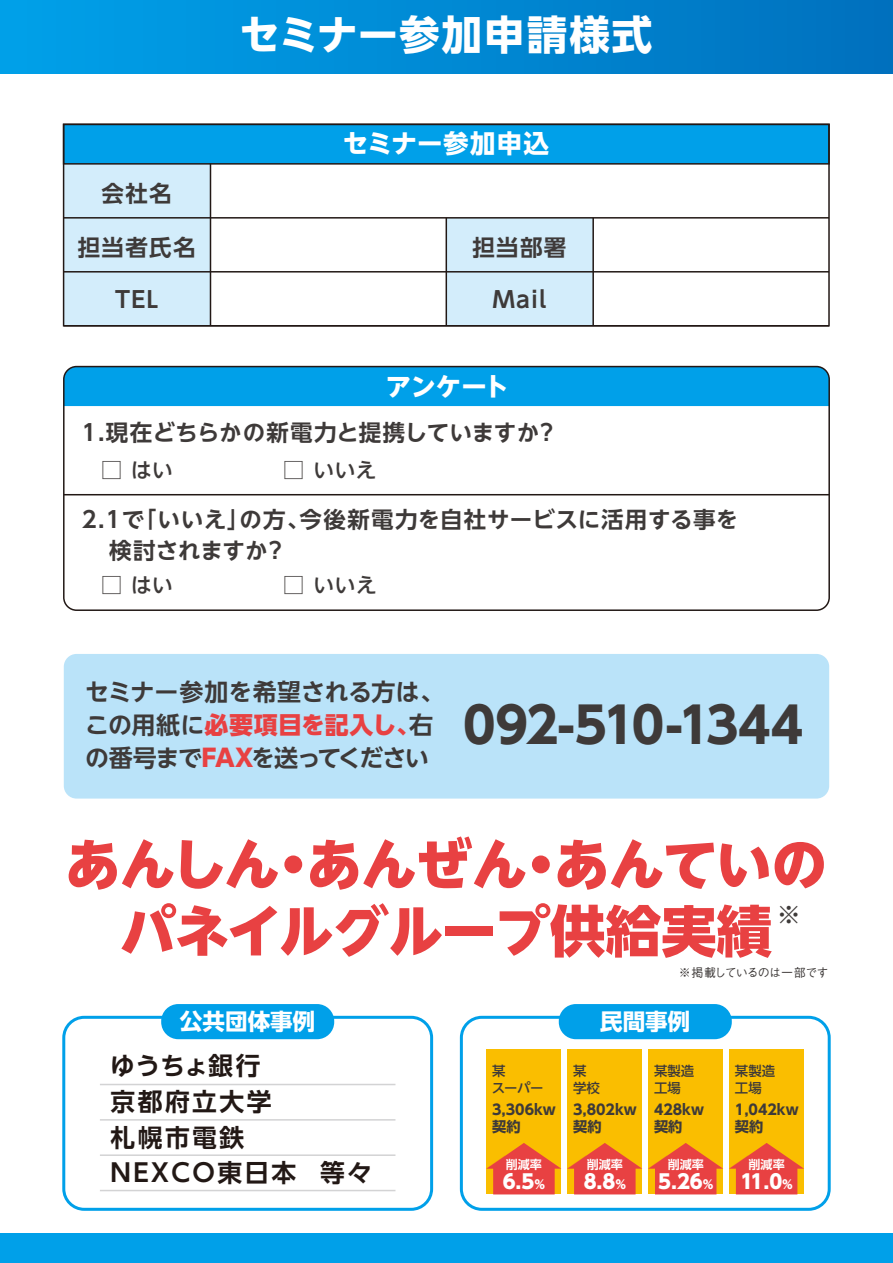
<style>
.page{position:relative;width:893px;height:1263px;background:#fff}
.page>*{position:absolute;margin:0;border:0;box-sizing:border-box;transform-origin:0 0}
.t1{font:800 55.5px/66.8px "UD Shin Go NT Pro";letter-spacing:-.015em;color:#e84142;text-align:center}
.t2{font:700 49.2px "UD Shin Go NT Pro";letter-spacing:-.04em;color:#3e3a39}
.t3{font:700 40.5px "UD Shin Go NT Pro";letter-spacing:.05em;color:#fff}
.t4{font:700 25.5px "UD Shin Go NT Pro";letter-spacing:.025em;color:#fff}
.t5{font:700 25.5px "UD Shin Go NT Pro";letter-spacing:-.005em;color:#fff}
.t6{font:700 24.75px/35.5px "UD Shin Go NT Pro De";letter-spacing:.1em;color:#221815}
.t7{font:700 24.75px "UD Shin Go NT Pro";color:#3e3a39}
.t8{font:700 24px "UD Shin Go NT Pro De";letter-spacing:-.06em;color:#3e3a39}
.t9{font:700 24px "UD Shin Go NT Pro De";color:#3e3a39}
.t10{font:800 24px "UD Shin Go NT Pro";letter-spacing:.01em;color:#e84142}
.t11{font:700 22.65px "UD Shin Go NT Pro";color:#fff}
.t12{font:700 22.5px/30.9px "UD Shin Go NT Pro De";letter-spacing:.035em;color:#3e3a39}
.t13{font:700 22.5px "UD Shin Go NT Pro De";letter-spacing:.01em;color:#3e3a39}
.t14{font:500 21px "UD Shin Go NT Pro";letter-spacing:.005em;color:#3e3a39}
.t15{font:800 19.5px "UD Shin Go NT Pro";color:#fff}
.t16{font:700 14.25px/17px "UD Shin Go NT Pro";color:#3e3a39}
.t17{font:500 13.35px/17px "UD Shin Go NT Pro";color:#3e3a39}
.t18{font:500 12px "Gothic BBB Pro";letter-spacing:-.08em;color:#3e3a39}
.t19{font:700 12px "UD Shin Go NT Pro De";color:#fff}
.s1{font-family:"UD Shin Go NT Pro De";font-weight:700;color:#3e3a39}
.s2{font-family:"UD Shin Go NT Pro";font-weight:800;color:#e84142}
.s3{font-size:12px}
</style>
<div class="page">
<div style="left:0;top:0;width:893px;height:73px;background:linear-gradient(to right,#00a1e9,#0071be)"></div>
<div style="left:62px;top:1016px;width:371px;height:195px;border:3px solid #00a0e9;border-radius:20px"></div>
<div style="left:161px;top:1004px;width:173px;height:35px;background:#00a0e9;border-radius:17px"></div>
<div style="left:446px;top:218px;width:147px;height:108px;background:#d3edfb"></div>
<div style="left:64px;top:164px;width:146px;height:162px;background:#d3edfb"></div>
<div style="left:63px;top:124px;width:767px;height:41px;background:#00a0e9;border:2px solid #221815"></div>
<div style="left:64px;top:367px;width:765px;height:39px;background:#00a0e9"></div>
<div style="left:64px;top:654px;width:765px;height:144px;background:#bae3f9;border-radius:13px"></div>
<div style="left:63px;top:366px;width:767px;height:245px;border:2px solid #221815;border-radius:13px"></div>
<div style="left:63px;top:124px;width:767px;height:202px;border:2px solid #221815"></div>
<hr style="left:64px;top:494px;width:765px;height:1px;background:#221815">
<div style="left:460px;top:1016px;width:371px;height:195px;border:3px solid #00a0e9;border-radius:20px"></div>
<div style="left:559px;top:1004px;width:173px;height:35px;background:#00a0e9;border-radius:17px"></div>
<div style="left:486px;top:1049px;width:75px;height:145px;background:#fabe00"></div>
<svg style="left:486px;top:1143px;width:75px;height:51px"></svg>
<div style="left:567px;top:1049px;width:75px;height:145px;background:#fabe00"></div>
<div style="left:648px;top:1049px;width:75px;height:145px;background:#fabe00"></div>
<div style="left:729px;top:1049px;width:75px;height:145px;background:#fabe00"></div>
<svg style="left:567px;top:1143px;width:75px;height:51px"></svg>
<svg style="left:648px;top:1143px;width:75px;height:51px"></svg>
<svg style="left:729px;top:1143px;width:75px;height:51px"></svg>
<hr style="left:210px;top:164px;width:1px;height:162px;background:#221815">
<hr style="left:592px;top:218px;width:2px;height:108px;background:#221815">
<hr style="left:446px;top:218px;width:1px;height:108px;background:#221815">
<hr style="left:64px;top:325px;width:765px;height:1px;background:#221815">
<hr style="left:64px;top:271px;width:765px;height:2px;background:#221815">
<hr style="left:64px;top:217px;width:765px;height:2px;background:#221815">
<hr style="left:100px;top:1084px;width:295px;height:1px;background:#d3d3d4">
<hr style="left:100px;top:1119px;width:295px;height:1px;background:#d3d3d4">
<hr style="left:100px;top:1154px;width:295px;height:2px;background:#d3d3d4">
<hr style="left:100px;top:1190px;width:295px;height:1px;background:#d3d3d4">
<div style="left:0;top:1233px;width:893px;height:30px;background:#00a0e9"></div>
<h3 class="t3" style="left:240px;top:2px;width:414px">セミナー参加申請様式</h3>
<p class="t12" style="left:102px;top:178px;width:72px">会社名</p>
<p class="t12" style="left:78px;top:232px;width:119px">担当者氏名</p>
<p class="t12" style="left:115px;top:283px;width:45px">TEL</p>
<p class="t4" style="left:343px;top:122px;width:208px">セミナー参加申込</p>
<p class="t12" style="left:472px;top:232px;width:96px">担当部署</p>
<p class="t12" style="left:493px;top:283px;width:55px">Mail</p>
<p class="t5" style="left:386px;top:365px;width:125px">アンケート</p>
<p class="t13" style="left:82px;top:415px;width:478px">1.現在どちらかの新電力と提携していますか？</p>
<p class="t14" style="left:101px;top:453px;width:73px">□ はい</p>
<p class="t14" style="left:283px;top:453px;width:95px">□ いいえ</p>
<p class="t12" style="left:109px;top:504px;width:631px;text-indent:-27px">2.1で「いいえ」の方、今後新電力を自社サービスに活用する事を検討されますか？</p>
<p class="t14" style="left:101px;top:568px;width:73px">□ はい</p>
<p class="t14" style="left:283px;top:568px;width:95px">□ いいえ</p>
<p class="t9" style="left:85px;top:673px;width:361px">セミナー参加を希望される方は、</p>
<p class="t10" style="left:85px;top:706px;width:350px"><span class="s1">この用紙に</span>必要項目を記入し、<span class="s1">右</span></p>
<p class="t8" style="left:85px;top:739px;width:345px">の番号まで<span class="s2">FAX</span>を送ってください</p>
<h2 class="t2" style="left:463px;top:685px;width:342px">092-510-1344</h2>
<h1 class="t1" style="left:65px;top:830px;width:763px">あんしん・あんぜん・あんていのパネイルグループ供給実績</h1>
<p class="t7" style="left:776px;top:894px;width:26px">※</p>
<p class="t18" style="left:679px;top:963px;width:151px">※掲載しているのは一部です</p>
<p class="t11" style="left:180px;top:1003px;width:137px">公共団体事例</p>
<p class="t11" style="left:600px;top:1003px;width:92px">民間事例</p>
<p class="t17" style="left:492px;top:1062px;width:53px">某<br>スーパー</p>
<p class="t17" style="left:573px;top:1062px;width:28px">某学校</p>
<p class="t16" style="left:492px;top:1101px;width:65px">3,306kw契約</p>
<p class="t19" style="left:506px;top:1155px;width:38px">削減率</p>
<p class="t15" style="left:503px;top:1165px;width:45px">6.5<span class="s3">％</span></p>
<p class="t6" style="left:110px;top:1047px;width:263px">ゆうちょ銀行<br>京都府立大学<br>札幌市電鉄<br>NEXCO東日本 等々</p>
<p class="t17" style="left:654px;top:1062px;width:42px">某製造工場</p>
<p class="t16" style="left:654px;top:1101px;width:52px">428kw契約</p>
<p class="t16" style="left:573px;top:1101px;width:65px">3,802kw契約</p>
<p class="t19" style="left:587px;top:1155px;width:38px">削減率</p>
<p class="t15" style="left:584px;top:1165px;width:45px">8.8<span class="s3">％</span></p>
<p class="t19" style="left:668px;top:1155px;width:38px">削減率</p>
<p class="t15" style="left:658px;top:1165px;width:57px">5.26<span class="s3">％</span></p>
<p class="t17" style="left:735px;top:1062px;width:42px">某製造工場</p>
<p class="t16" style="left:735px;top:1101px;width:65px">1,042kw契約</p>
<p class="t19" style="left:749px;top:1155px;width:38px">削減率</p>
<p class="t15" style="left:740px;top:1165px;width:54px">11.0<span class="s3">％</span></p>
</div>
